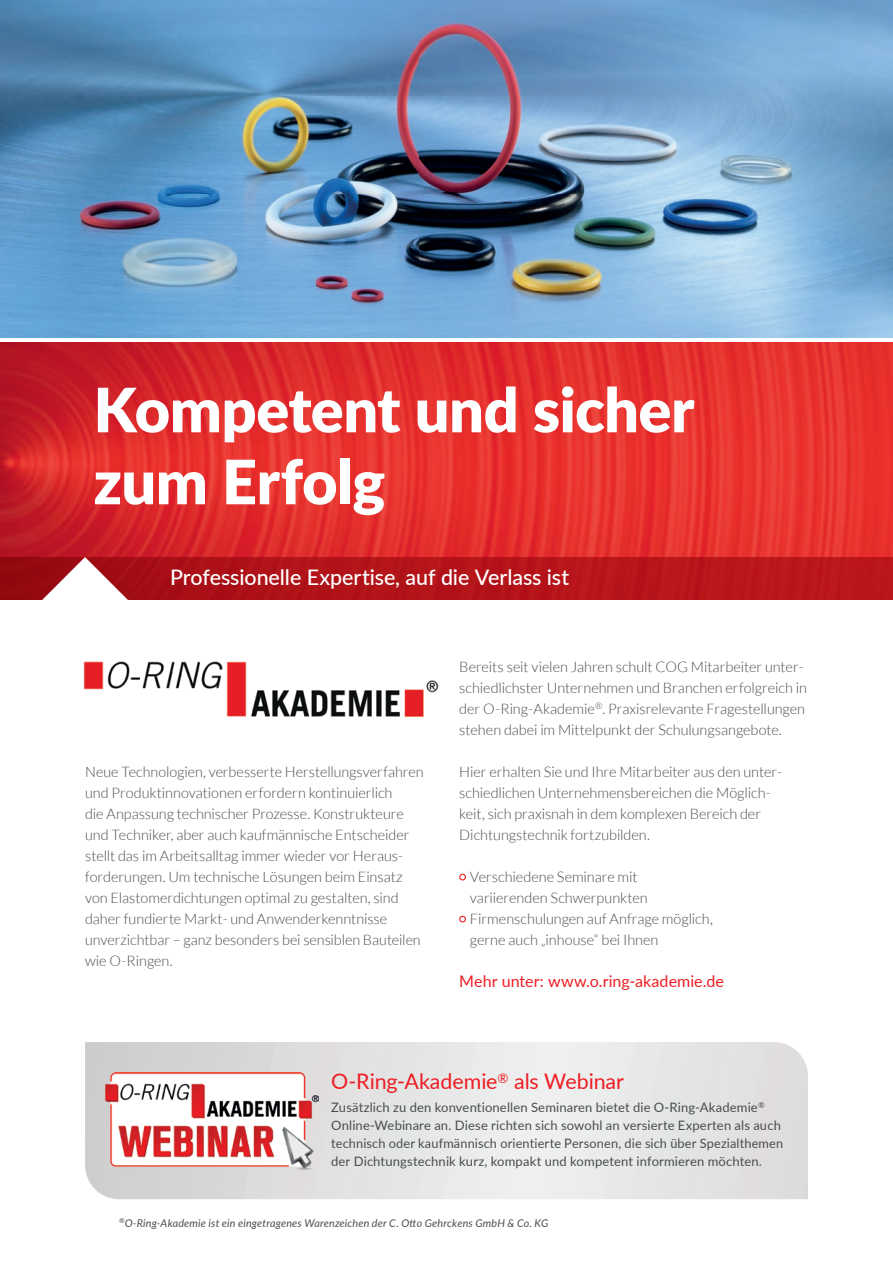
<style>
.page{position:relative;width:893px;height:1263px;background:#fff}
.page>*{position:absolute;margin:0;border:0;box-sizing:border-box;transform-origin:0 0}
.t1{font:900 61.2px/72px "Lato";letter-spacing:-.01em;color:#fff}
.t2{font:500 21.45px "Lato";letter-spacing:-.005em;color:#fff}
.t3{font:21.45px "Lato";letter-spacing:-.005em;color:#ee1d23}
.t4{font:16.05px "Lato";letter-spacing:.005em;color:#ee1d23}
.t5{font:300 14.55px/21px "Lato";letter-spacing:-.005em;color:#4a4d4d}
.t6{font:13.05px/18px "Lato";letter-spacing:.01em;color:#4a4d4d}
.t7{font:italic 10.65px "Lato";letter-spacing:.02em;color:#4a4d4d}
</style>
<div class="page">
<img style="left:0;top:0;width:893px;height:338px">
<svg style="left:0;top:342px;width:893px;height:258px;background:#d92a2a"></svg>
<svg style="left:39px;top:557px;width:92px;height:43px"></svg>
<img style="left:83px;top:661px;width:356px;height:56px">
<svg style="left:459px;top:874px;width:7px;height:6px"></svg>
<svg style="left:459px;top:916px;width:7px;height:6px"></svg>
<svg style="left:85px;top:1042px;width:723px;height:157px;background:#e3e3e3"></svg>
<img style="left:106px;top:1072px;width:212px;height:98px">
<h1 class="t1" style="left:94px;top:371px;width:602px">Kompetent und sicher zum Erfolg</h1>
<h2 class="t2" style="left:170px;top:562px;width:401px">Professionelle Expertise, auf die Verlass ist</h2>
<p class="t5" style="left:85px;top:761px;width:340px">Neue Technologien, verbesserte Herstellungsverfahren und Produktinnovationen erfordern kontinuierlich<br>die Anpassung technischer Prozesse. Konstrukteure und Techniker, aber auch kaufmännische Entscheider stellt das im Arbeitsalltag immer wieder vor Heraus&shy;forderungen. Um technische Lösungen beim Einsatz von Elastomerdichtungen optimal zu gestalten, sind daher fundierte Markt- und Anwenderkenntnisse unverzichtbar – ganz besonders bei sensiblen Bauteilen wie O-Ringen.</p>
<p class="t5" style="left:459px;top:656px;width:349px">Bereits seit vielen Jahren schult COG Mitarbeiter unter&shy;schiedlichster Unternehmen und Branchen erfolgreich in der O-Ring-Akademie<sup>®</sup>. Praxisrelevante Fragestellungen stehen dabei im Mittelpunkt der Schulungsangebote.</p>
<p class="t5" style="left:459px;top:761px;width:324px">Hier erhalten Sie und Ihre Mitarbeiter aus den unter&shy;schiedlichen Unternehmensbereichen die Möglich&shy;keit, sich praxisnah in dem komplexen Bereich der Dichtungstechnik fortzubilden.</p>
<p class="t5" style="left:470px;top:866px;width:244px">Verschiedene Seminare mit variierenden Schwerpunkten<br>Firmenschulungen auf Anfrage möglich, gerne auch „inhouse“ bei Ihnen</p>
<p class="t4" style="left:459px;top:970px;width:266px">Mehr unter: www.o.ring-akademie.de</p>
<h2 class="t3" style="left:331px;top:1066px;width:294px">O-Ring-Akademie<sup>®</sup> als Webinar</h2>
<p class="t6" style="left:331px;top:1097px;width:454px">Zusätzlich zu den konventionellen Seminaren bietet die O-Ring- Akademie<sup>® </sup>Online-Webinare an. Diese richten sich sowohl an versierte Experten als auch technisch oder kaufmännisch orientierte Personen, die sich über Spezialthemen der Dichtungstechnik kurz, kompakt und kompetent informieren möchten.</p>
<p class="t7" style="left:119px;top:1215px;width:431px"><sup>®</sup>O-Ring-Akademie ist ein eingetragenes Warenzeichen der C. Otto Gehrckens GmbH &amp; Co. KG</p>
</div>
